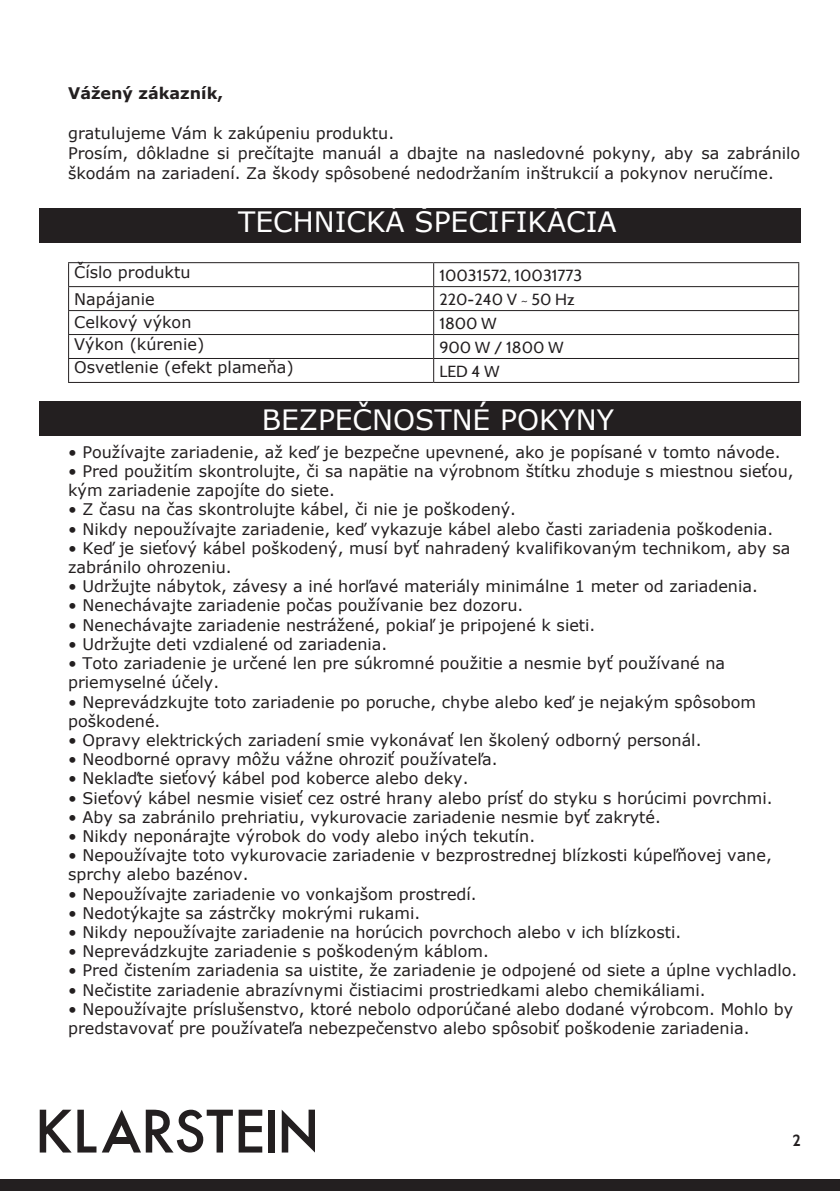
<style>
.page{position:relative;width:840px;height:1191px;background:#fff}
.page>*{position:absolute;margin:0;border:0;box-sizing:border-box;transform-origin:0 0}
.t1{font:28px "Verdana";color:#fff}
.t2{font:16px/19.2px "Verdana";color:#231f20}
.t3{font:16px/24px "Cabin";color:#231f20}
.t4{font:700 16px "Verdana";color:#231f20}
.t5{font:700 16px "Cabin";color:#231f20}
</style>
<div class="page">
<div style="left:0;top:1179px;width:839px;height:12px;background:#231f20"></div>
<svg style="left:40px;top:1109px;width:56px;height:43px"></svg>
<div style="left:268px;top:1109px;width:7px;height:43px;background:#231f20"></div>
<svg style="left:102px;top:1109px;width:160px;height:43px"></svg>
<div style="left:110px;top:1137px;width:23px;height:6px;background:#231f20"></div>
<svg style="left:281px;top:1109px;width:34px;height:43px"></svg>
<div style="left:40px;top:208px;width:760px;height:34px;background:#231f20"></div>
<div style="left:40px;top:401px;width:760px;height:35px;background:#231f20"></div>
<hr style="left:68px;top:262px;width:365px;height:1px;background:#231f20">
<hr style="left:433px;top:262px;width:365px;height:1px;background:#231f20">
<hr style="left:68px;top:286px;width:365px;height:1px;background:#231f20">
<hr style="left:433px;top:286px;width:365px;height:1px;background:#231f20">
<hr style="left:68px;top:310px;width:365px;height:1px;background:#231f20">
<hr style="left:433px;top:310px;width:365px;height:1px;background:#231f20">
<hr style="left:68px;top:334px;width:365px;height:1px;background:#231f20">
<hr style="left:433px;top:334px;width:365px;height:1px;background:#231f20">
<hr style="left:68px;top:358px;width:365px;height:1px;background:#231f20">
<svg style="left:68px;top:263px;width:1px;height:119px"></svg>
<hr style="left:433px;top:358px;width:365px;height:1px;background:#231f20">
<svg style="left:433px;top:263px;width:1px;height:119px"></svg>
<hr style="left:68px;top:382px;width:365px;height:1px;background:#231f20">
<hr style="left:433px;top:382px;width:365px;height:1px;background:#231f20">
<p class="t4" style="left:68px;top:81px;width:156px">Vážený zákazník,</p>
<p class="t2" style="left:68px;top:123px;width:733px;line-height:20px">gratulujeme Vám k zakúpeniu produktu.<br>Prosím, dôkladne si prečítajte manuál a dbajte na nasledovné pokyny, aby sa zabránilo škodám na zariadení. Za škody spôsobené nedodržaním inštrukcií a pokynov neručíme.</p>
<h1 class="t1" style="left:238px;top:203px;width:380px">TECHNICKÁ ŠPECIFIKÁCIA</h1>
<p class="t2" style="left:74px;top:263px;width:118px">Číslo produktu</p>
<p class="t3" style="left:439px;top:263px;width:144px">10031572, 10031773</p>
<p class="t2" style="left:74px;top:288px;width:221px;line-height:22.4px">Napájanie<br>Celkový výkon<br>Výkon (kúrenie)<br>Osvetlenie (efekt plameňa)</p>
<p class="t3" style="left:439px;top:287px;width:137px">220-240 V ~ 50 Hz<br>1800 W<br>900 W / 1800 W<br>LED 4 W</p>
<h1 class="t1" style="left:262px;top:400px;width:353px">BEZPEČNOSTNÉ POKYNY</h1>
<p class="t2" style="left:68px;top:442px;width:713px">• Používajte zariadenie, až keď je bezpečne upevnené, ako je popísané v tomto návode.</p>
<p class="t2" style="left:68px;top:461px;width:726px">• Pred použitím skontrolujte, či sa napätie na výrobnom štítku zhoduje s miestnou sieťou, kým zariadenie zapojíte do siete.</p>
<p class="t2" style="left:68px;top:500px;width:449px">• Z času na čas skontrolujte kábel, či nie je poškodený.</p>
<p class="t2" style="left:68px;top:519px;width:706px">• Nikdy nepoužívajte zariadenie, keď vykazuje kábel alebo časti zariadenia poškodenia.</p>
<p class="t2" style="left:68px;top:538px;width:723px">• Keď je sieťový kábel poškodený, musí byť nahradený kvalifikovaným technikom, aby sa zabránilo ohrozeniu.</p>
<p class="t2" style="left:68px;top:576px;width:691px">• Udržujte nábytok, závesy a iné horľavé materiály minimálne 1 meter od zariadenia.</p>
<p class="t2" style="left:68px;top:596px;width:456px">• Nenechávajte zariadenie počas používanie bez dozoru.</p>
<p class="t2" style="left:68px;top:615px;width:528px">• Nenechávajte zariadenie nestrážené, pokiaľ je pripojené k sieti.</p>
<p class="t2" style="left:68px;top:634px;width:320px">• Udržujte deti vzdialené od zariadenia.</p>
<p class="t2" style="left:68px;top:653px;width:658px">• Toto zariadenie je určené len pre súkromné použitie a nesmie byť používané na priemyselné účely.</p>
<p class="t2" style="left:68px;top:692px;width:689px">• Neprevádzkujte toto zariadenie po poruche, chybe alebo keď je nejakým spôsobom poškodené.</p>
<p class="t2" style="left:68px;top:730px;width:634px">• Opravy elektrických zariadení smie vykonávať len školený odborný personál.</p>
<p class="t2" style="left:68px;top:749px;width:431px">• Neodborné opravy môžu vážne ohroziť používateľa.</p>
<p class="t2" style="left:68px;top:768px;width:402px">• Neklaďte sieťový kábel pod koberce alebo deky.</p>
<p class="t2" style="left:68px;top:788px;width:705px">• Sieťový kábel nesmie visieť cez ostré hrany alebo prísť do styku s horúcimi povrchmi.</p>
<p class="t2" style="left:68px;top:807px;width:594px">• Aby sa zabránilo prehriatiu, vykurovacie zariadenie nesmie byť zakryté.</p>
<p class="t2" style="left:68px;top:826px;width:468px">• Nikdy neponárajte výrobok do vody alebo iných tekutín.</p>
<p class="t2" style="left:68px;top:845px;width:704px">• Nepoužívajte toto vykurovacie zariadenie v bezprostrednej blízkosti kúpeľňovej vane, sprchy alebo bazénov.</p>
<p class="t2" style="left:68px;top:884px;width:410px">• Nepoužívajte zariadenie vo vonkajšom prostredí.</p>
<p class="t2" style="left:68px;top:903px;width:353px">• Nedotýkajte sa zástrčky mokrými rukami.</p>
<p class="t2" style="left:68px;top:922px;width:614px">• Nikdy nepoužívajte zariadenie na horúcich povrchoch alebo v ich blízkosti.</p>
<p class="t2" style="left:68px;top:941px;width:422px">• Neprevádzkujte zariadenie s poškodeným káblom.</p>
<p class="t2" style="left:68px;top:960px;width:730px">• Pred čistením zariadenia sa uistite, že zariadenie je odpojené od siete a úplne vychladlo.</p>
<p class="t2" style="left:68px;top:980px;width:638px">• Nečistite zariadenie abrazívnymi čistiacimi prostriedkami alebo chemikáliami.</p>
<p class="t2" style="left:68px;top:999px;width:726px">• Nepoužívajte príslušenstvo, ktoré nebolo odporúčané alebo dodané výrobcom. Mohlo by predstavovať pre používateľa nebezpečenstvo alebo spôsobiť poškodenie zariadenia.</p>
<p class="t5" style="left:792px;top:1130px;width:10px">2</p>
</div>
